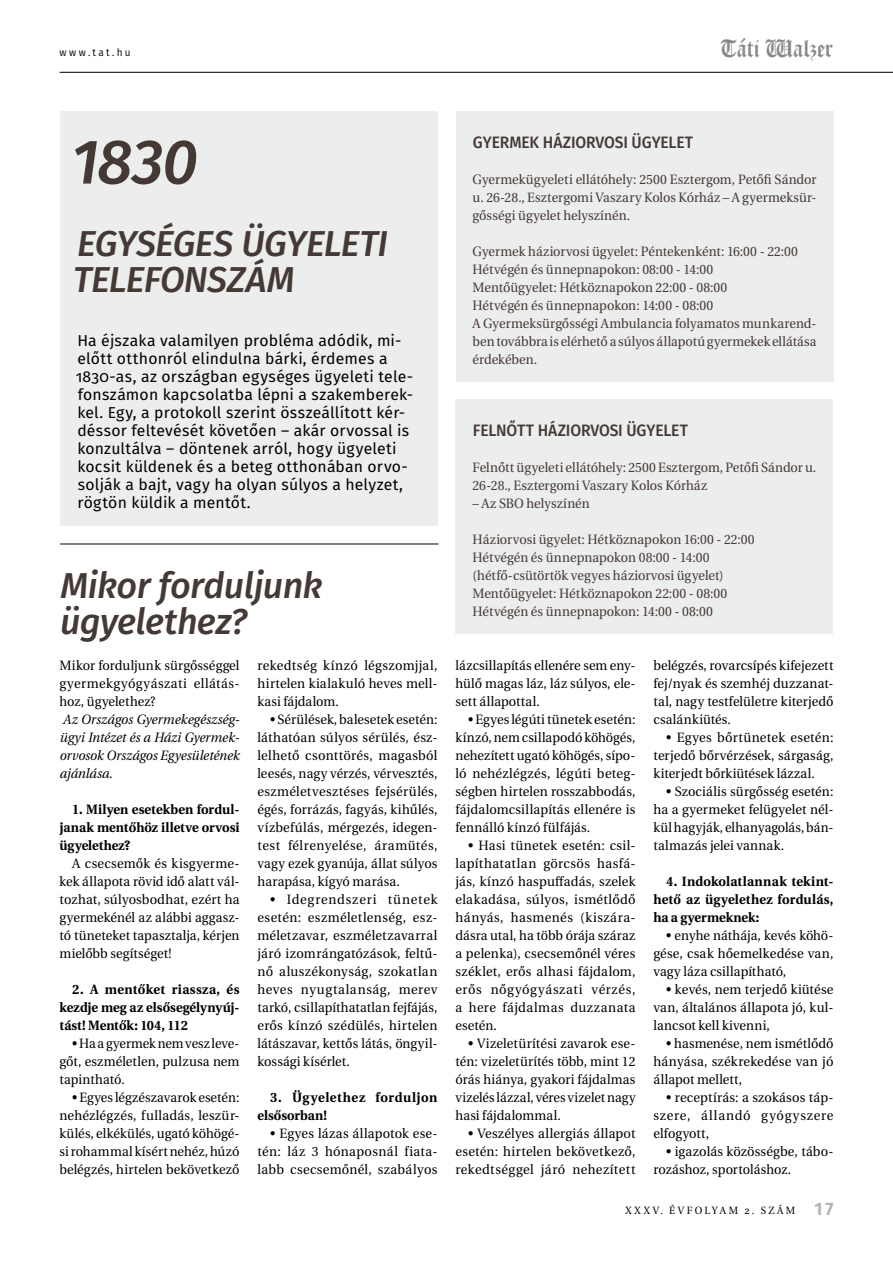
<style>
.page{position:relative;width:893px;height:1263px;background:#fff}
.page>*{position:absolute;margin:0;border:0;box-sizing:border-box;transform-origin:0 0}
.t1{font:italic 500 63px "Fira Sans";color:#453935}
.t2{font:italic 500 36px/36px "Fira Sans";letter-spacing:-.02em;color:#453935}
.t3{font:27px "Abbey Blk CE";letter-spacing:.01em;color:#87888a;scale:.95 1}
.t4{font:500 16.5px "Fira Sans";letter-spacing:-.01em;color:#453935;scale:.95 1}
.t5{font:15.75px/18px "Fira Sans";letter-spacing:.01em;color:#000}
.t6{font:13.5px/18px "Heuristica";letter-spacing:.015em;color:#000;text-align:justify;scale:.96 1}
.t7{font:13.5px/18px "Heuristica";letter-spacing:.015em;color:#000;text-align:justify;scale:.95 1}
.t8{font:13.5px/18px "Heuristica";color:#453935;scale:.95 1}
.t9{font:700 13.5px/18px "Heuristica";letter-spacing:.01em;color:#000;text-align:justify;scale:.96 1}
.t10{font:italic 13.5px/18px "Heuristica";letter-spacing:-.005em;color:#000;text-align:justify;scale:.96 1}
.t11{font:13.5px/18px "Heuristica";letter-spacing:.015em;color:#000;text-align:justify;scale:.94 1}
.t12{font:700 13.5px/18px "Heuristica";letter-spacing:.035em;color:#000;scale:.96 1}
.t13{font:10.5px "Heuristica";letter-spacing:.255em;color:#000;scale:.95 1}
.t14{font:10.5px "Fira Sans";letter-spacing:.24em;color:#000;scale:.95 1}
.s1{font-family:"Fira Sans";font-weight:700;font-size:18px;color:#b1b3b4}
</style>
<div class="page">
<hr style="left:60px;top:72px;width:833px;height:1px;background:#000">
<div style="left:455px;top:400px;width:378px;height:234px;background:#eceded"></div>
<div style="left:456px;top:112px;width:377px;height:270px;background:#eceded"></div>
<div style="left:60px;top:112px;width:378px;height:414px;background:#eceded"></div>
<hr style="left:60px;top:544px;width:379px;height:1px;background:#000">
<p class="t14" style="left:60px;top:44px;width:76px">www.tat.hu</p>
<h3 class="t3" style="left:721px;top:32px;width:120px">Táti Walzer</h3>
<h1 class="t1" style="left:71px;top:111px;width:128px">1830</h1>
<h2 class="t2" style="left:73px;top:223px;width:317px">EGYSÉGES ÜGYELETI<br>TELEFONSZÁM</h2>
<p class="t5" style="left:76px;top:331px;width:339px">Ha éjszaka valamilyen probléma adódik, mi&shy;előtt otthonról elindulna bárki, érdemes a 1830-as, az országban egységes ügyeleti tele&shy;fonszámon kapcsolatba lépni a szakemberek&shy;kel. Egy, a protokoll szerint összeállított kér&shy;déssor feltevését követően – akár orvossal is konzultálva – döntenek arról, hogy ügyeleti kocsit küldenek és a beteg otthonában orvo&shy;solják a bajt, vagy ha olyan súlyos a helyzet, rögtön küldik a mentőt.</p>
<h2 class="t2" style="left:60px;top:565px;width:264px">Mikor forduljunk ügyelethez?</h2>
<p class="t7" style="left:60px;top:656px;width:191px">Mikor forduljunk sürgősséggel gyermekgyógyászati ellátás&shy;hoz, ügyelethez?</p>
<p class="t10" style="left:60px;top:709px;width:189px">Az Országos Gyermekegészség&shy;ügyi Intézet és a Házi Gyermek&shy;orvosok Országos Egyesületének ajánlása.</p>
<p class="t9" style="left:60px;top:799px;width:189px;text-indent:13px">1. Milyen esetekben fordul&shy;janak mentőhöz illetve orvosi ügyelethez?</p>
<p class="t6" style="left:60px;top:854px;width:189px;text-indent:13px">A csecsemők és kisgyerme&shy;kek állapota rövid idő alatt vál&shy;tozhat, súlyosbodhat, ezért ha gyermekénél az alábbi aggasz&shy;tó tüneteket tapasztalja, kérjen mielőbb segítséget!</p>
<p class="t9" style="left:60px;top:979px;width:189px;text-indent:13px">2. A mentőket riassza, és kezdje meg az elsősegélynyúj&shy;tást! Mentők: 104, 112</p>
<p class="t11" style="left:60px;top:1034px;width:193px;text-indent:13px">• Ha a gyermek nem vesz leve&shy;gőt, eszméletlen, pulzusa nem tapintható.</p>
<p class="t7" style="left:60px;top:1088px;width:191px;text-indent:13px">• Egyes légzészavarok esetén: nehézlégzés, fulladás, leszür&shy;külés, elkékülés, ugató köhögé&shy;si rohammal kísért nehéz, húzó belégzés, hirtelen bekövetkező</p>
<p class="t6" style="left:257px;top:656px;width:189px">rekedtség kínzó légszomjjal, hirtelen kialakuló heves mell&shy;kasi fájdalom.</p>
<p class="t7" style="left:257px;top:710px;width:191px;text-indent:13px">• Sérülések, balesetek esetén: láthatóan súlyos sérülés, ész&shy;lelhető csonttörés, magasból leesés, nagy vérzés, vérvesztés, eszméletvesztéses fejsérülés, égés, forrázás, fagyás, kihűlés, vízbefúlás, mérgezés, idegen&shy;test félrenyelése, áramütés, vagy ezek gyanúja, állat súlyos harapása, kígyó marása.</p>
<p class="t6" style="left:257px;top:890px;width:189px;text-indent:13px">• Idegrendszeri tünetek esetén: eszméletlenség, esz&shy;méletzavar, eszméletzavarral járó izomrángatózások, feltű&shy;nő aluszékonyság, szokatlan heves nyugtalanság, merev tarkó, csillapíthatatlan fejfájás, erős kínzó szédülés, hirtelen látászavar, kettős látás, öngyil&shy;kossági kísérlet.</p>
<p class="t12" style="left:257px;top:1087px;width:189px;text-indent:13px">3. Ügyelethez forduljon elsősorban!</p>
<p class="t6" style="left:257px;top:1124px;width:189px;text-indent:13px">• Egyes lázas állapotok ese&shy;tén: láz 3 hónaposnál fiata&shy;labb csecsemőnél, szabályos</p>
<p class="t4" style="left:473px;top:129px;width:233px">GYERMEK HÁZIORVOSI ÜGYELET</p>
<p class="t8" style="left:473px;top:170px;width:363px;text-align:justify">Gyermekügyeleti ellátóhely: 2500 Esztergom, Petőfi Sándor u. 26-28., Esztergomi Vaszary Kolos Kórház – A gyermeksür&shy;gősségi ügyelet helyszínén.</p>
<p class="t8" style="left:473px;top:242px;width:363px">Gyermek háziorvosi ügyelet: Péntekenként: 16:00 - 22:00<br>Hétvégén és ünnepnapokon: 08:00 - 14:00<br>Mentőügyelet: Hétköznapokon 22:00 - 08:00<br>Hétvégén és ünnepnapokon: 14:00 - 08:00<br>A Gyermeksürgősségi Ambulancia folyamatos munkarend&shy;ben továbbra is elérhető a súlyos állapotú gyermekek ellátása érdekében.</p>
<p class="t4" style="left:473px;top:417px;width:228px">FELNŐTT HÁZIORVOSI ÜGYELET</p>
<p class="t8" style="left:472px;top:458px;width:363px">Felnőtt ügyeleti ellátóhely: 2500 Esztergom, Petőfi Sándor u.<br>26-28., Esztergomi Vaszary Kolos Kórház</p>
<p class="t8" style="left:472px;top:494px;width:125px">– Az SBO helyszínén</p>
<p class="t8" style="left:472px;top:530px;width:299px">Háziorvosi ügyelet: Hétköznapokon 16:00 - 22:00<br>Hétvégén és ünnepnapokon 08:00 - 14:00 (hétfő-csütörtök vegyes háziorvosi ügyelet)<br>Mentőügyelet: Hétköznapokon 22:00 - 08:00<br>Hétvégén és ünnepnapokon: 14:00 - 08:00</p>
<p class="t7" style="left:455px;top:656px;width:191px">lázcsillapítás ellenére sem eny&shy;hülő magas láz, láz súlyos, ele&shy;sett állapottal.</p>
<p class="t7" style="left:455px;top:710px;width:191px;text-indent:13px">• Egyes légúti tünetek esetén: kínzó, nem csillapodó köhögés, nehezített ugató köhögés, sípo&shy;ló nehézlégzés, légúti beteg&shy;ségben hirtelen rosszabbodás, fájdalomcsillapítás ellenére is fennálló kínzó fülfájás.</p>
<p class="t6" style="left:455px;top:836px;width:189px;text-indent:13px">• Hasi tünetek esetén: csil&shy;lapíthatatlan görcsös hasfá&shy;jás, kínzó haspuffadás, szelek elakadása, súlyos, ismétlődő hányás, hasmenés (kiszára&shy;dásra utal, ha több órája száraz a pelenka), csecsemőnél véres széklet, erős alhasi fájdalom, erős nőgyógyászati vérzés, a here fájdalmas duzzanata esetén.</p>
<p class="t6" style="left:455px;top:1034px;width:189px;text-indent:13px">• Vizeletürítési zavarok ese&shy;tén: vizeletürítés több, mint 12 órás hiánya, gyakori fájdalmas vizelés lázzal, véres vizelet nagy hasi fájdalommal.</p>
<p class="t6" style="left:455px;top:1124px;width:189px;text-indent:13px">• Veszélyes allergiás állapot esetén: hirtelen bekövetkező, rekedtséggel járó nehezített</p>
<p class="t7" style="left:653px;top:656px;width:191px">belégzés, rovarcsípés kifejezett fej/nyak és szemhéj duzzanat&shy;tal, nagy testfelületre kiterjedő csalánkiütés.</p>
<p class="t6" style="left:653px;top:728px;width:189px;text-indent:13px">• Egyes bőrtünetek esetén: terjedő bőrvérzések, sárgaság, kiterjedt bőrkiütések lázzal.</p>
<p class="t7" style="left:653px;top:782px;width:191px;text-indent:13px">• Szociális sürgősség esetén: ha a gyermeket felügyelet nél&shy;kül hagyják, elhanyagolás, bán&shy;talmazás jelei vannak.</p>
<p class="t9" style="left:653px;top:871px;width:189px;text-indent:13px">4. Indokolatlannak tekint&shy;hető az ügyelethez fordulás, ha a gyermeknek:</p>
<p class="t7" style="left:653px;top:926px;width:191px;text-indent:13px">• enyhe náthája, kevés köhö&shy;gése, csak hőemelkedése van, vagy láza csillapítható,</p>
<p class="t6" style="left:653px;top:980px;width:189px;text-indent:13px">• kevés, nem terjedő kiütése van, általános állapota jó, kul&shy;lancsot kell kivenni,</p>
<p class="t7" style="left:653px;top:1034px;width:191px;text-indent:13px">• hasmenése, nem ismétlődő hányása, székrekedése van jó állapot mellett,</p>
<p class="t6" style="left:653px;top:1088px;width:189px;text-indent:13px">• receptírás: a szokásos táp&shy;szere, állandó gyógyszere elfogyott,</p>
<p class="t6" style="left:653px;top:1142px;width:189px;text-indent:13px">• igazolás közösségbe, tábo&shy;rozáshoz, sportoláshoz.</p>
<p class="t13" style="left:625px;top:1202px;width:220px">XXXV. ÉVFOLYAM 2. SZÁM <span class="s1">17</span></p>
</div>
